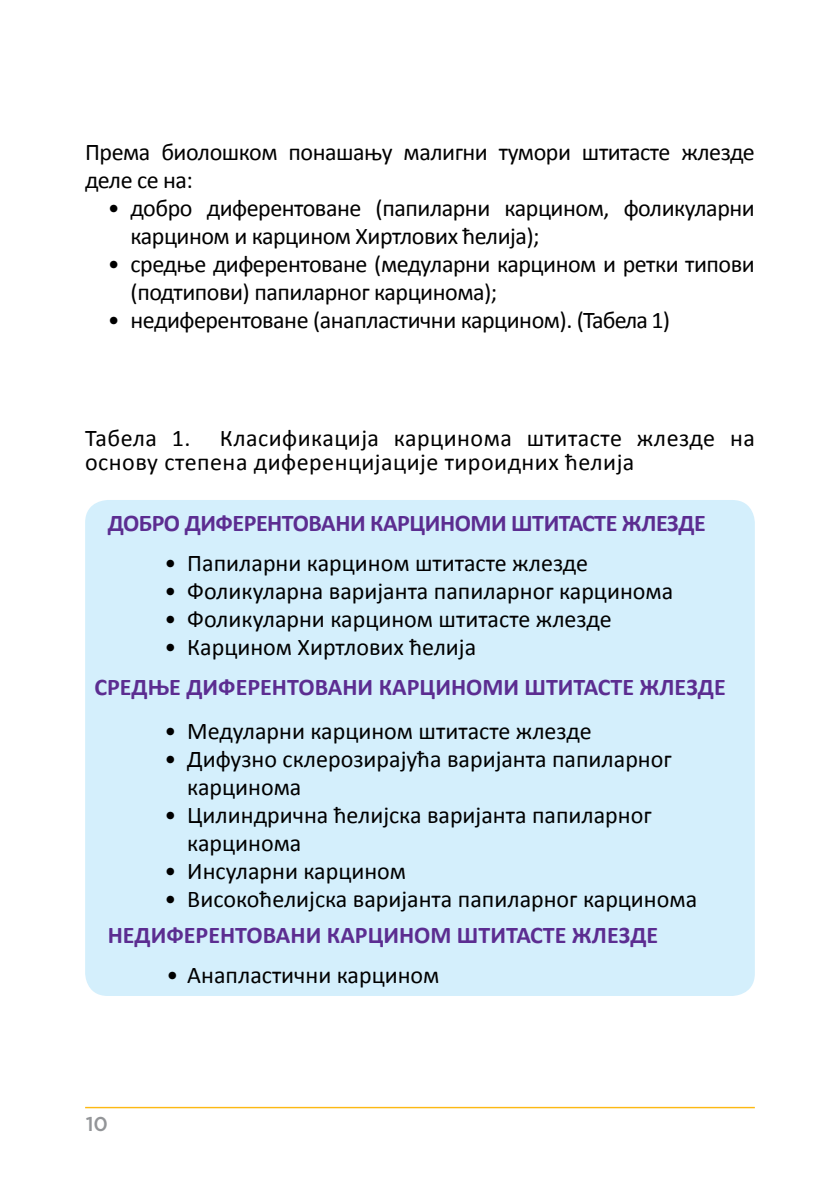
<style>
.page{position:relative;width:840px;height:1191px;background:#fff}
.page>*{position:absolute;margin:0;border:0;box-sizing:border-box;transform-origin:0 0}
.t1{font:24px/28px "Calibri";color:#000}
.t2{font:24px/28px "Calibri";letter-spacing:-.02em;color:#000}
.t3{font:24px/24px "Calibri";letter-spacing:.02em;color:#000}
.t4{font:700 24px "Calibri";color:#5c2d91}
.t5{font:700 24px "Calibri";letter-spacing:-.02em;color:#5c2d91}
.t6{font:500 20px "Gotham Pro";color:#939598}
</style>
<div class="page">
<div style="left:85px;top:500px;width:669px;height:496px;background:#d4effc;border-radius:23px"></div>
<hr style="left:85px;top:1106px;width:669px;height:2px;background:#fdb913">
<p class="t2" style="left:85px;top:138px;width:670px">Према биолошком понашању малигни тумори штитасте жлезде деле се на:</p>
<p class="t2" style="left:130px;top:194px;width:625px;text-indent:-23px">• добро диферентоване (папиларни карцином, фоликуларни карцином и карцином Хиртлових ћелија);</p>
<p class="t2" style="left:130px;top:250px;width:625px;text-indent:-23px">• средње диферентоване (медуларни карцином и ретки типови (подтипови) папиларног карцинома);</p>
<p class="t2" style="left:108px;top:306px;width:563px">• недиферентоване (анапластични карцином). (Табела 1)</p>
<p class="t3" style="left:85px;top:426px;width:670px">Taбела 1. Класификација карцинома штитасте жлезде на основу степена диференцијације тироидних ћелија</p>
<p class="t5" style="left:108px;top:507px;width:599px">ДОБРО ДИФЕРЕНТОВАНИ КАРЦИНОМИ ШТИТАСТЕ ЖЛЕЗДЕ</p>
<p class="t1" style="left:164px;top:549px;width:425px">• Папиларни карцином штитасте жлезде</p>
<p class="t1" style="left:164px;top:577px;width:510px">• Фоликуларна варијанта папиларног карцинома</p>
<p class="t1" style="left:164px;top:605px;width:448px">• Фоликуларни карцином штитасте жлезде</p>
<p class="t1" style="left:164px;top:633px;width:313px">• Карцином Хиртлових ћелија</p>
<p class="t4" style="left:94px;top:671px;width:632px">СРЕДЊЕ ДИФЕРЕНТОВАНИ КАРЦИНОМИ ШТИТАСТЕ ЖЛЕЗДЕ</p>
<p class="t1" style="left:164px;top:717px;width:428px">• Медуларни карцином штитасте жлезде</p>
<p class="t1" style="left:187px;top:745px;width:485px;text-indent:-23px">• Дифузно склерозирајућа варијанта папиларног карцинома</p>
<p class="t1" style="left:187px;top:801px;width:465px;text-indent:-23px">• Цилиндрична ћелијска варијанта папиларног карцинома</p>
<p class="t1" style="left:164px;top:857px;width:243px">• Инсуларни карцином</p>
<p class="t1" style="left:164px;top:885px;width:534px">• Високоћелијска варијанта папиларног карцинома</p>
<p class="t4" style="left:108px;top:919px;width:551px">НЕДИФЕРЕНТОВАНИ КАРЦИНОМ ШТИТАСТЕ ЖЛЕЗДЕ</p>
<p class="t1" style="left:166px;top:961px;width:274px">• Анапластични карцином</p>
<p class="t6" style="left:86px;top:1112px;width:24px">10</p>
</div>
